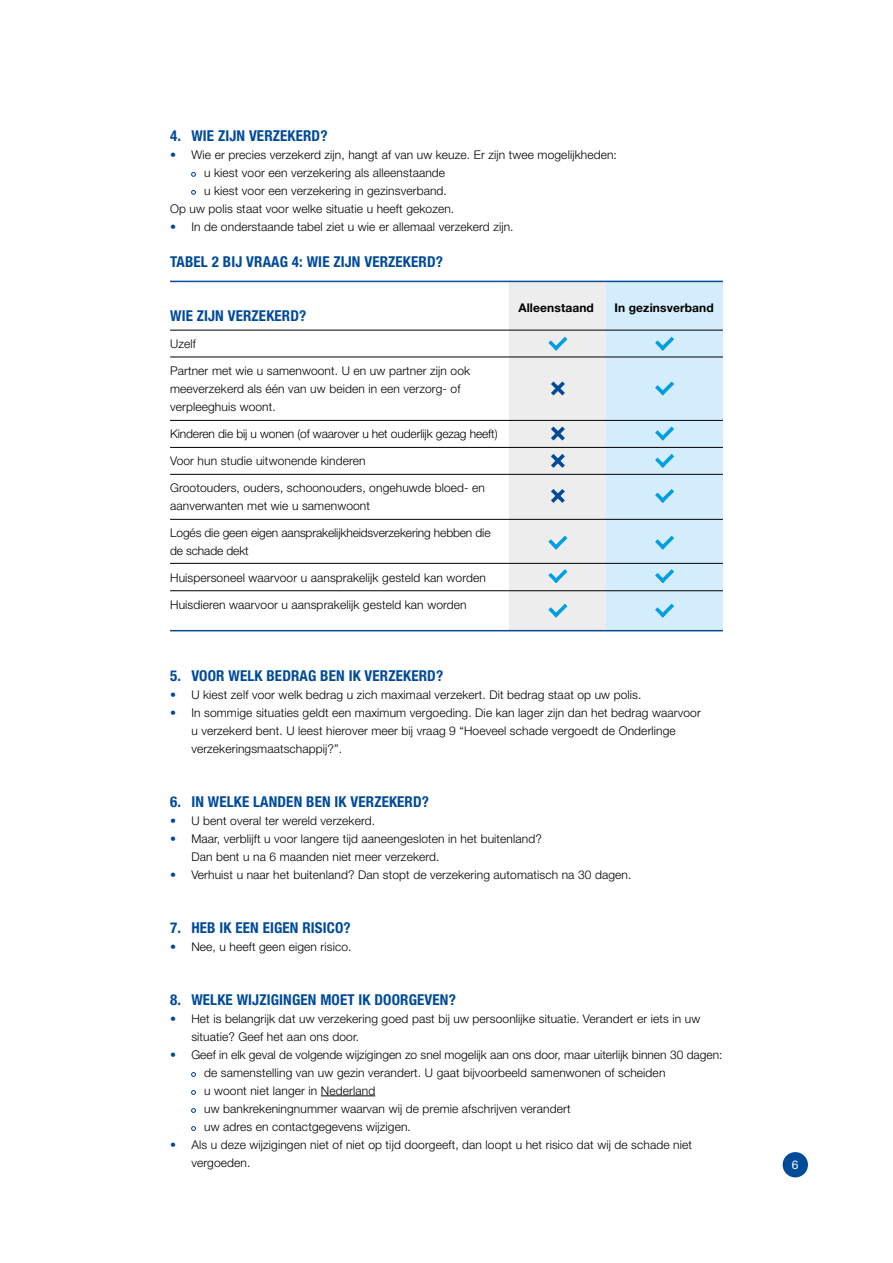
<style>
.page{position:relative;width:893px;height:1263px;background:#fff}
.page>*{position:absolute;margin:0;border:0;box-sizing:border-box;transform-origin:0 0}
.t1{font:700 condensed 15px "Helvetica Neue LT Std";letter-spacing:.01em;color:#004a9a}
.t2{font:300 12px/18px "Helvetica Neue LT Std";letter-spacing:.01em;color:#000}
.t3{font:300 12px/18px "Helvetica Neue LT Std";letter-spacing:-.01em;color:#000}
.t4{font:700 12px "Helvetica Neue LT Std";letter-spacing:.01em;color:#000}
.t5{font:12px "Helvetica Neue LT Std";color:#fff}
.s1{color:#004a9a}
</style>
<div class="page">
<div style="left:783px;top:1152px;width:25px;height:25px;background:#004a9a;border-radius:50%"></div>
<hr style="left:321px;top:1095px;width:54px;height:1px;background:#000">
<svg style="left:191px;top:172px;width:5px;height:5px"></svg>
<svg style="left:191px;top:190px;width:5px;height:5px"></svg>
<svg style="left:191px;top:1072px;width:5px;height:5px"></svg>
<svg style="left:191px;top:1090px;width:5px;height:5px"></svg>
<svg style="left:191px;top:1108px;width:5px;height:5px"></svg>
<svg style="left:191px;top:1126px;width:5px;height:5px"></svg>
<div style="left:606px;top:281px;width:117px;height:350px;background:#d4edfc"></div>
<div style="left:509px;top:281px;width:97px;height:349px;background:#ededed"></div>
<hr style="left:170px;top:281px;width:553px;height:1px;background:#004a9a">
<hr style="left:170px;top:357px;width:553px;height:1px;background:#000">
<hr style="left:170px;top:420px;width:553px;height:1px;background:#000">
<hr style="left:170px;top:447px;width:553px;height:1px;background:#000">
<hr style="left:170px;top:474px;width:553px;height:1px;background:#000">
<hr style="left:170px;top:519px;width:553px;height:1px;background:#000">
<hr style="left:170px;top:563px;width:553px;height:1px;background:#000">
<hr style="left:170px;top:590px;width:553px;height:1px;background:#000">
<hr style="left:170px;top:330px;width:553px;height:1px;background:#000">
<hr style="left:170px;top:630px;width:553px;height:1px;background:#004a9a">
<svg style="left:655px;top:337px;width:19px;height:14px"></svg>
<svg style="left:548px;top:337px;width:19px;height:14px"></svg>
<svg style="left:655px;top:381px;width:19px;height:14px"></svg>
<svg style="left:655px;top:427px;width:19px;height:13px"></svg>
<svg style="left:655px;top:454px;width:19px;height:14px"></svg>
<svg style="left:655px;top:489px;width:19px;height:14px"></svg>
<svg style="left:655px;top:536px;width:19px;height:14px"></svg>
<svg style="left:548px;top:536px;width:19px;height:14px"></svg>
<svg style="left:551px;top:454px;width:14px;height:14px"></svg>
<svg style="left:551px;top:489px;width:14px;height:14px"></svg>
<svg style="left:551px;top:427px;width:14px;height:13px"></svg>
<svg style="left:551px;top:381px;width:14px;height:14px"></svg>
<svg style="left:655px;top:569px;width:19px;height:14px"></svg>
<svg style="left:548px;top:569px;width:19px;height:14px"></svg>
<svg style="left:655px;top:604px;width:19px;height:14px"></svg>
<svg style="left:548px;top:604px;width:19px;height:14px"></svg>
<p class="t1" style="left:170px;top:126px;width:159px">4. WIE ZIJN VERZEKERD?</p>
<p class="t2" style="left:170px;top:145px;width:448px"><span class="s1">•</span> Wie er precies verzekerd zijn, hangt af van uw keuze. Er zijn twee mogelijkheden:</p>
<p class="t2" style="left:204px;top:163px;width:243px">u kiest voor een verzekering als alleenstaande</p>
<p class="t2" style="left:204px;top:181px;width:244px">u kiest voor een verzekering in gezinsverband.</p>
<p class="t2" style="left:170px;top:199px;width:286px">Op uw polis staat voor welke situatie u heeft gekozen.</p>
<p class="t2" style="left:170px;top:217px;width:345px"><span class="s1">•</span> In de onderstaande tabel ziet u wie er allemaal verzekerd zijn.</p>
<p class="t1" style="left:170px;top:252px;width:274px">TABEL 2 BIJ VRAAG 4: WIE ZIJN VERZEKERD?</p>
<p class="t1" style="left:170px;top:306px;width:138px">WIE ZIJN VERZEKERD?</p>
<p class="t2" style="left:170px;top:334px;width:27px">Uzelf</p>
<p class="t2" style="left:170px;top:361px;width:302px">Partner met wie u samenwoont. U en uw partner zijn ook meeverzekerd als één van uw beiden in een verzorg- of verpleeghuis woont.</p>
<p class="t3" style="left:170px;top:424px;width:329px">Kinderen die bij u wonen (of waarover u het ouderlijk gezag heeft)</p>
<p class="t2" style="left:170px;top:451px;width:197px">Voor hun studie uitwonende kinderen</p>
<p class="t2" style="left:170px;top:478px;width:316px">Grootouders, ouders, schoonouders, ongehuwde bloed- en aanverwanten met wie u samenwoont</p>
<p class="t3" style="left:170px;top:523px;width:322px">Logés die geen eigen aansprakelijkheidsverzekering hebben die de schade dekt</p>
<p class="t2" style="left:170px;top:568px;width:317px">Huispersoneel waarvoor u aansprakelijk gesteld kan worden</p>
<p class="t2" style="left:170px;top:595px;width:298px">Huisdieren waarvoor u aansprakelijk gesteld kan worden</p>
<p class="t4" style="left:518px;top:300px;width:77px">Alleenstaand</p>
<p class="t4" style="left:614px;top:300px;width:101px">In gezinsverband</p>
<p class="t1" style="left:170px;top:666px;width:275px">5. VOOR WELK BEDRAG BEN IK VERZEKERD?</p>
<p class="t2" style="left:170px;top:685px;width:473px"><span class="s1">•</span> U kiest zelf voor welk bedrag u zich maximaal verzekert. Dit bedrag staat op uw polis.</p>
<p class="t2" style="left:191px;top:703px;width:511px;text-indent:-21px"><span class="s1">•</span> In sommige situaties geldt een maximum vergoeding. Die kan lager zijn dan het bedrag waarvoor u verzekerd bent. U leest hierover meer bij vraag 9 “Hoeveel schade vergoedt de Onderlinge verzekeringsmaatschappij?”.</p>
<p class="t1" style="left:170px;top:792px;width:260px">6. IN WELKE LANDEN BEN IK VERZEKERD?</p>
<p class="t2" style="left:170px;top:811px;width:206px"><span class="s1">•</span> U bent overal ter wereld verzekerd.</p>
<p class="t2" style="left:191px;top:829px;width:352px;text-indent:-21px"><span class="s1">•</span> Maar, verblijft u voor langere tijd aaneengesloten in het buitenland?<br>Dan bent u na 6 maanden niet meer verzekerd.</p>
<p class="t2" style="left:170px;top:865px;width:463px"><span class="s1">•</span> Verhuist u naar het buitenland? Dan stopt de verzekering automatisch na 30 dagen.</p>
<p class="t1" style="left:170px;top:918px;width:182px">7. HEB IK EEN EIGEN RISICO?</p>
<p class="t2" style="left:170px;top:937px;width:183px"><span class="s1">•</span> Nee, u heeft geen eigen risico.</p>
<p class="t1" style="left:170px;top:990px;width:287px">8. WELKE WIJZIGINGEN MOET IK DOORGEVEN?</p>
<p class="t2" style="left:191px;top:1009px;width:510px;text-indent:-21px"><span class="s1">•</span> Het is belangrijk dat uw verzekering goed past bij uw persoonlijke situatie. Verandert er iets in uw situatie? Geef het aan ons door.</p>
<p class="t2" style="left:204px;top:1045px;width:520px;text-indent:-34px"><span class="s1">•</span> Geef in elk geval de volgende wijzigingen zo snel mogelijk aan ons door, maar uiterlijk binnen 30 dagen: de samenstelling van uw gezin verandert. U gaat bijvoorbeeld samenwonen of scheiden<br>u woont niet langer in Nederland<br>uw bankrekeningnummer waarvan wij de premie afschrijven verandert<br>uw adres en contactgegevens wijzigen.</p>
<p class="t2" style="left:191px;top:1135px;width:502px;text-indent:-21px"><span class="s1">•</span> Als u deze wijzigingen niet of niet op tijd doorgeeft, dan loopt u het risico dat wij de schade niet vergoeden.</p>
<p class="t5" style="left:792px;top:1157px;width:8px">6</p>
</div>
